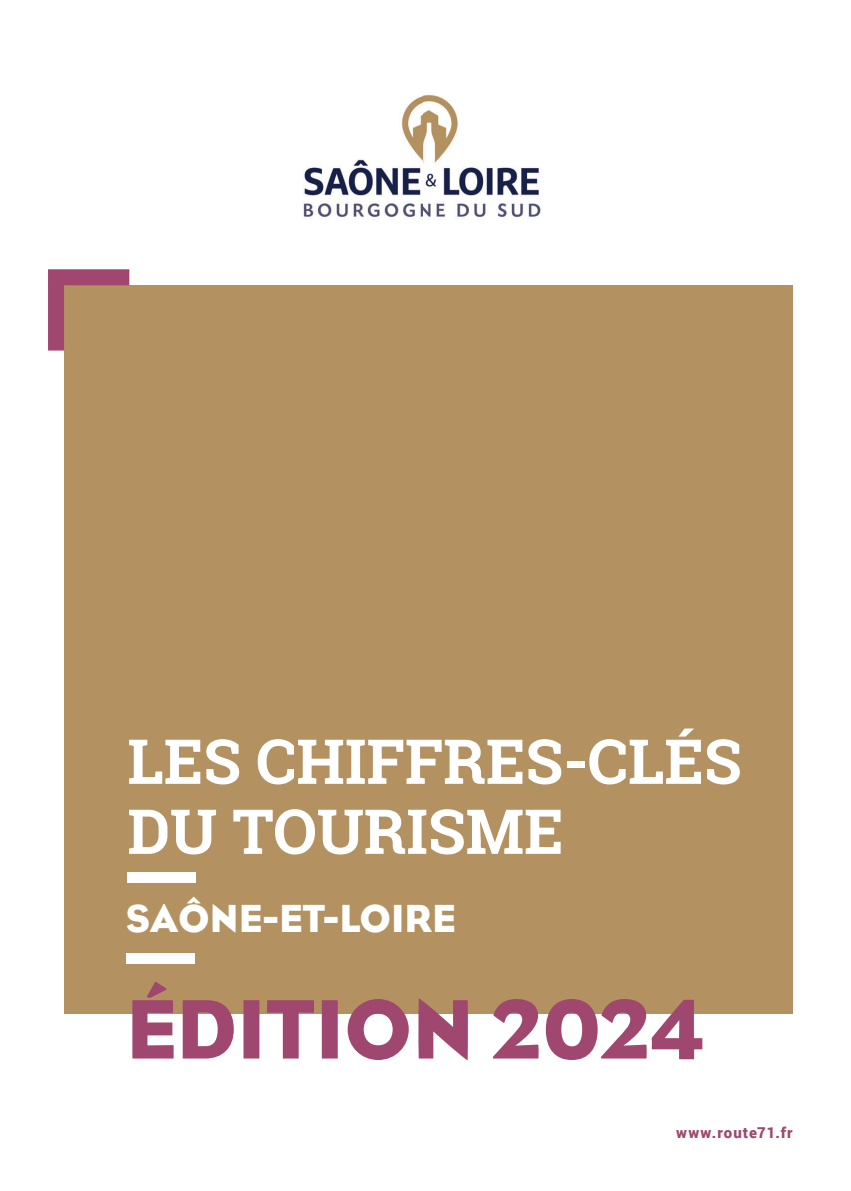
<style>
.page{position:relative;width:851px;height:1191px;background:#fff}
.page>*{position:absolute;margin:0;border:0;box-sizing:border-box;transform-origin:0 0}
.t1{font:86px "Eagle";color:#a04770}
.t2{font:700 62px/70px "Roboto Slab";color:#fff}
.t3{font:40px "Eagle";color:#fff}
.t4{font:900 15px "Roboto";letter-spacing:.065em;color:#a04770}
</style>
<div class="page">
<div style="left:64px;top:285px;width:728px;height:728px;background:#b49161"></div>
<div style="left:48px;top:277px;width:16px;height:73px;background:#a04770"></div>
<div style="left:48px;top:269px;width:81px;height:16px;background:#a04770"></div>
<div style="left:126px;top:953px;width:68px;height:11px;background:#fff"></div>
<div style="left:127px;top:872px;width:69px;height:10px;background:#fff"></div>
<img style="left:303px;top:94px;width:238px;height:124px">
<p class="t2" style="left:127px;top:724px;width:615px">LES CHIFFRES-CLÉS<br>DU TOURISME</p>
<p class="t3" style="left:126px;top:903px;width:331px">SAÔNE-ET-LOIRE</p>
<h1 class="t1" style="left:126px;top:996px;width:579px">ÉDITION 2024</h1>
<p class="t4" style="left:676px;top:1122px;width:118px">www.route71.fr</p>
</div>
